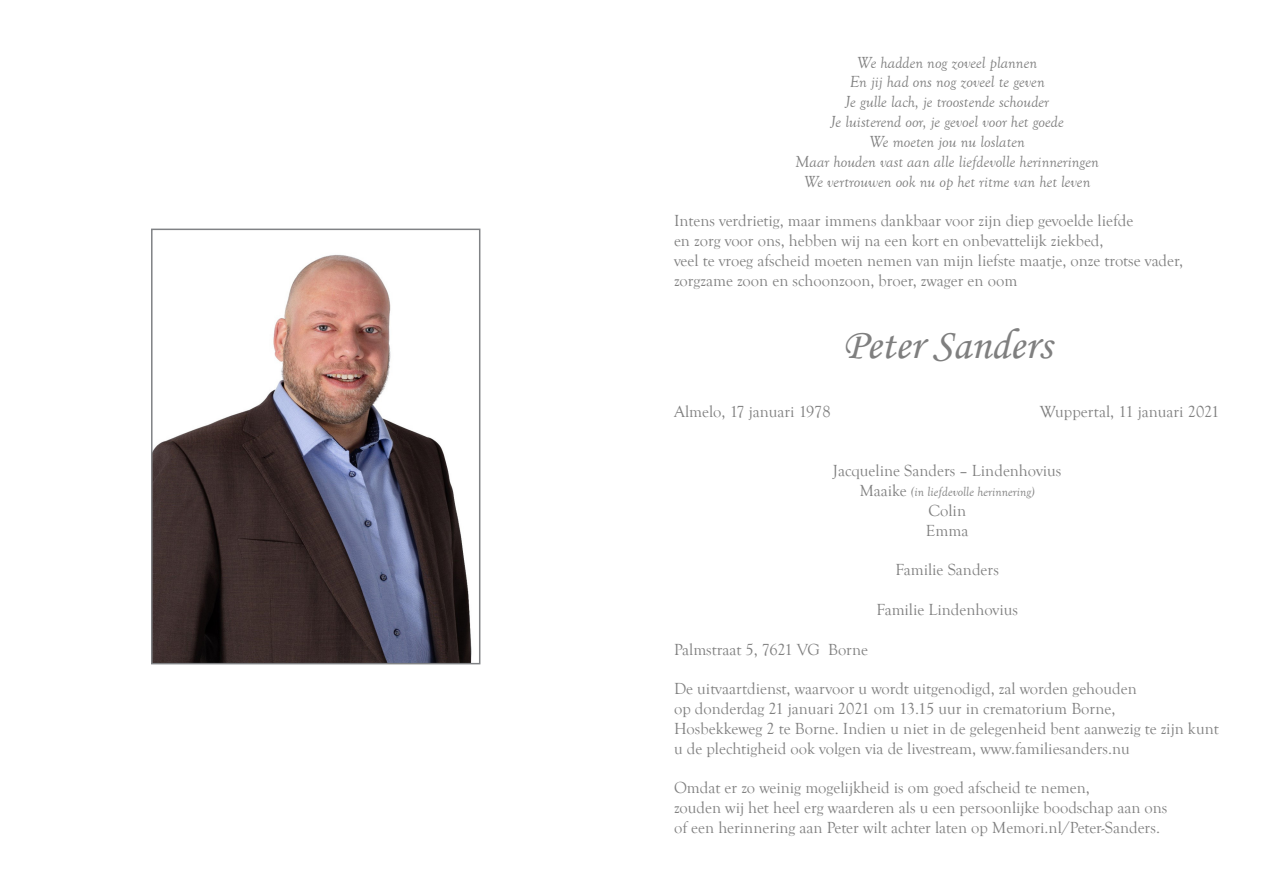
<style>
.page{position:relative;width:1263px;height:893px;background:#fff}
.page>*{position:absolute;margin:0;border:0;box-sizing:border-box;transform-origin:0 0}
.t1{font:43.5px "Monotype Corsiva";color:#7f7f7f}
.t2{font:16.5px/19.8px "Goudy Old Style T";color:#7f7f7f}
.t3{font:italic 16.5px "Goudy Old Style T";color:#7f7f7f}
.t4{font:italic 13.5px "Goudy Old Style T";color:#7f7f7f}
.s1{font-style:normal;font-size:16.5px}
</style>
<div class="page">
<img style="left:154px;top:254px;width:318px;height:407px">
<div style="left:151px;top:229px;width:329px;height:435px;border:2px solid #808285"></div>
<p class="t3" style="left:857px;top:53px;width:181px">We hadden nog zoveel plannen</p>
<p class="t3" style="left:850px;top:73px;width:196px">En jij had ons nog zoveel te geven</p>
<p class="t3" style="left:845px;top:93px;width:205px">Je gulle lach, je troostende schouder</p>
<p class="t3" style="left:831px;top:113px;width:235px">Je luisterend oor, je gevoel voor het goede</p>
<p class="t3" style="left:869px;top:133px;width:157px">We moeten jou nu loslaten</p>
<p class="t3" style="left:796px;top:152px;width:305px">Maar houden vast aan alle liefdevolle herinneringen</p>
<p class="t3" style="left:804px;top:172px;width:288px">We vertrouwen ook nu op het ritme van het leven</p>
<p class="t2" style="left:674px;top:211px;width:461px">Intens verdrietig, maar immens dankbaar voor zijn diep gevoelde liefde</p>
<p class="t2" style="left:674px;top:231px;width:431px">en zorg voor ons, hebben wij na een kort en onbevattelijk ziekbed,</p>
<p class="t2" style="left:674px;top:251px;width:511px">veel te vroeg afscheid moeten nemen van mijn liefste maatje, onze trotse vader,</p>
<p class="t2" style="left:674px;top:271px;width:345px">zorgzame zoon en schoonzoon, broer, zwager en oom</p>
<p class="t1" style="left:843px;top:318px;width:210px">Peter Sanders</p>
<p class="t2" style="left:674px;top:402px;width:158px">Almelo, 17 januari 1978</p>
<p class="t2" style="left:1040px;top:402px;width:181px">Wuppertal, 11 januari 2021</p>
<p class="t2" style="left:833px;top:461px;width:230px">Jacqueline Sanders – Lindenhovius</p>
<p class="t4" style="left:860px;top:484px;width:177px"><span class="s1">Maaike</span> (in liefdevolle herinnering)</p>
<p class="t2" style="left:928px;top:501px;width:39px">Colin</p>
<p class="t2" style="left:926px;top:521px;width:44px">Emma</p>
<p class="t2" style="left:895px;top:560px;width:105px">Familie Sanders</p>
<p class="t2" style="left:876px;top:600px;width:143px">Familie Lindenhovius</p>
<p class="t2" style="left:674px;top:640px;width:195px">Palmstraat 5, 7621 VG Borne</p>
<p class="t2" style="left:674px;top:679px;width:464px">De uitvaartdienst, waarvoor u wordt uitgenodigd, zal worden gehouden</p>
<p class="t2" style="left:674px;top:699px;width:443px">op donderdag 21 januari 2021 om 13.15 uur in crematorium Borne,</p>
<p class="t2" style="left:674px;top:719px;width:546px">Hosbekkeweg 2 te Borne. Indien u niet in de gelegenheid bent aanwezig te zijn kunt u de plechtigheid ook volgen via de livestream, www.familiesanders.nu</p>
<p class="t2" style="left:674px;top:778px;width:417px">Omdat er zo weinig mogelijkheid is om goed afscheid te nemen,</p>
<p class="t2" style="left:674px;top:798px;width:495px">zouden wij het heel erg waarderen als u een persoonlijke boodschap aan ons</p>
<p class="t2" style="left:674px;top:818px;width:488px">of een herinnering aan Peter wilt achter laten op Memori.nl/Peter-Sanders.</p>
</div>
